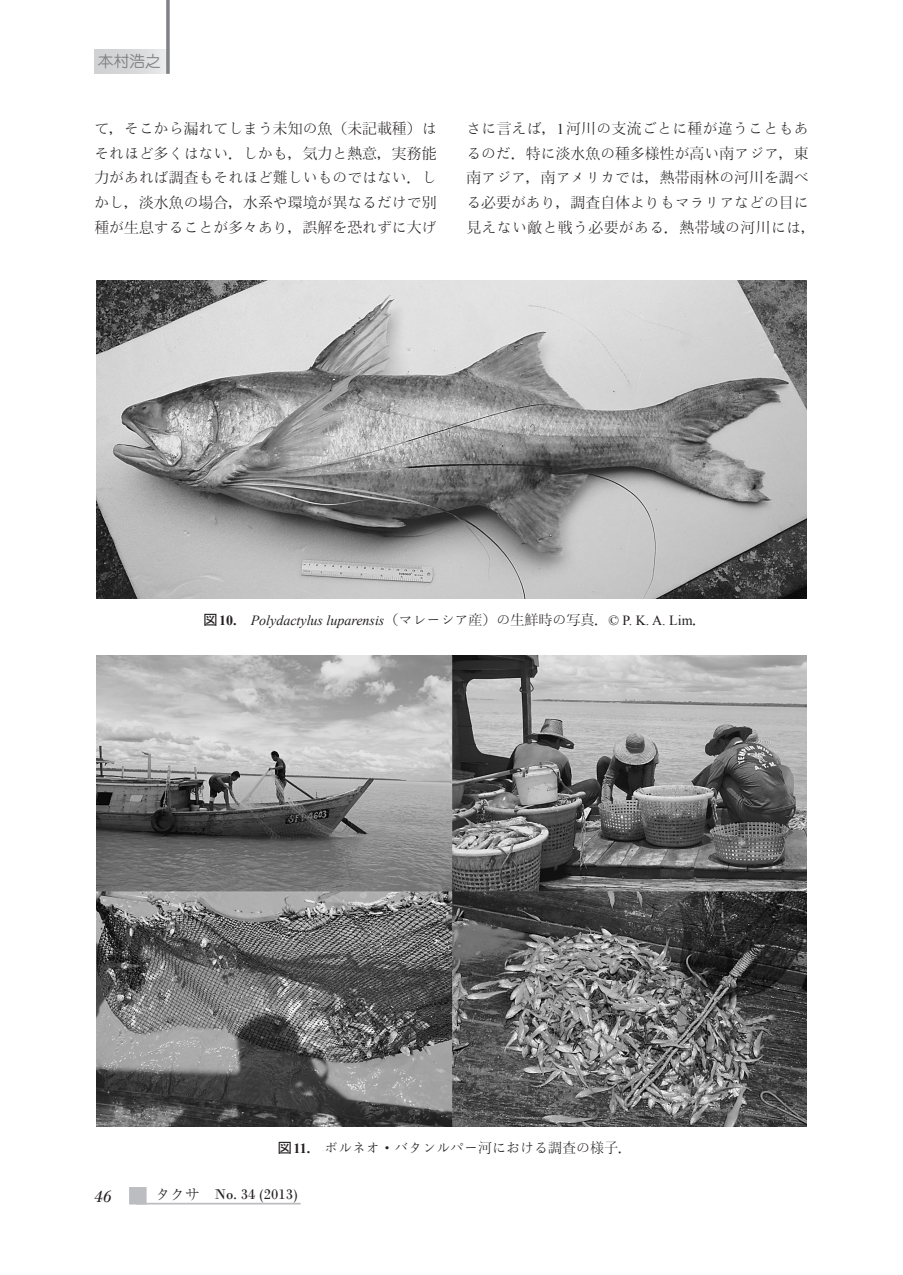
<style>
.page{position:relative;width:903px;height:1275px;background:#fff}
.page>*{position:absolute;margin:0;border:0;box-sizing:border-box;transform-origin:0 0}
.t1{font:italic 17.5px "Bodoni";color:#231f20}
.t2{font:15.75px "Jun 201 Pro";color:#808285}
.t3{font:14.88px/24.8px "Motoya Mincho W2 90 msp RKSJ H";color:#231f20;text-align:justify}
.t4{font:14.88px "Bodoni";color:#231f20}
.t5{font:italic 14px "Times New Roman";color:#231f20}
.t6{font:14px "Motoya Mincho W2 90 msp RKSJ H";color:#231f20}
.s1{font-family:"Times New Roman"}
.s2{font-family:"Motoya Gothic W3 90 msp RKSJ H";font-style:normal}
.s3{font-weight:700;font-style:normal}
.s4{font-family:"Motoya Mincho W2 90 msp RKSJ H";font-style:normal}
.s5{font-style:normal}
.s6{font-family:"Motoya Gothic W3 90 msp RKSJ H"}
.s7{font-family:"Times New Roman";font-weight:700}
.s8{font-family:"Ryumin Pr 6";font-weight:300}
</style>
<div class="page">
<div style="left:94px;top:49px;width:76px;height:25px;background:linear-gradient(to right,#cccdcf,#e8e8ea)"></div>
<svg style="left:166px;top:0;width:4px;height:74px"></svg>
<div style="left:129px;top:1187px;width:18px;height:17px;background:#bcbdc0"></div>
<hr style="left:136px;top:1203px;width:165px;height:1px;background:#bcbdc0">
<img style="left:97px;top:280px;width:709px;height:318px">
<img style="left:97px;top:655px;width:709px;height:471px">
<p class="t2" style="left:98px;top:49px;width:65px">本村浩之</p>
<p class="t3" style="left:94px;top:116px;width:344px">て，そこから漏れてしまう未知の魚（未記載種）はそれほど多くはない．しかも，気力と熱意，実務能力があれば調査もそれほど難しいものではない．しかし，淡水魚の場合，水系や環境が異なるだけで別種が生息することが多々あり，誤解を恐れずに大げ</p>
<p class="t3" style="left:466px;top:116px;width:351px;text-align:left">さに言えば，<span class="s1">1</span>河川の支流ごとに種が違うこともあるのだ．特に淡水魚の種多様性が高い南アジア，東南アジア，南アメリカでは，熱帯雨林の河川を調べる必要があり，調査自体よりもマラリアなどの目に見えない敵と戦う必要がある．熱帯域の河川には，</p>
<p class="t5" style="left:203px;top:610px;width:505px"><span class="s2">図</span><span class="s3">10.</span> Polydactylus luparensis<span class="s4">（マレーシア産）の生鮮時の写真．</span><span class="s5">© P. K. A. Lim</span><span class="s4">．</span></p>
<p class="t6" style="left:278px;top:1140px;width:356px"><span class="s6">図</span><span class="s7">11.</span> ボルネオ・バタンルパー河における調査の様子．</p>
<p class="t1" style="left:94px;top:1186px;width:19px">46</p>
<p class="t4" style="left:155px;top:1186px;width:144px"><span class="s8">タクサ　</span>No. 34 (2013)</p>
</div>
